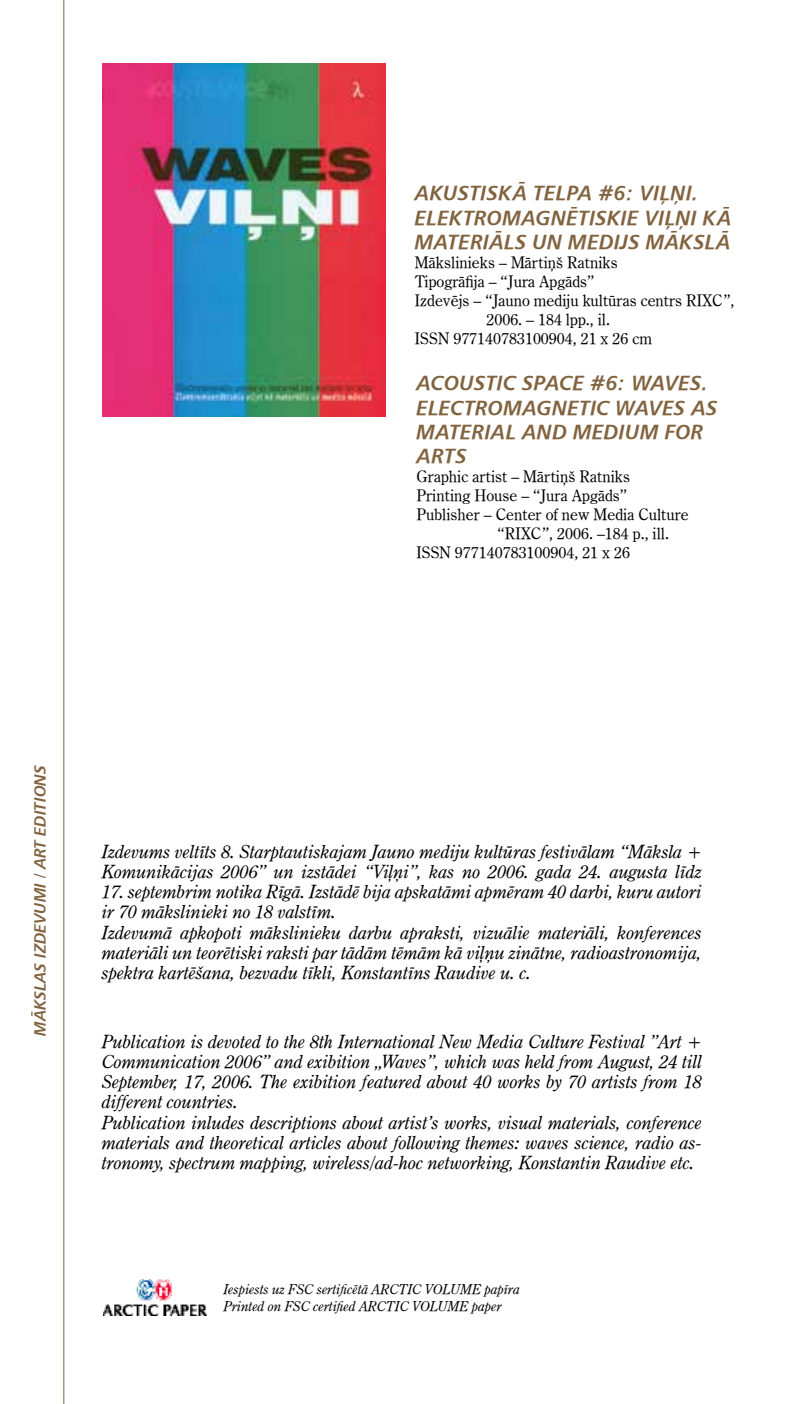
<style>
.page{position:relative;width:798px;height:1404px;background:#fff}
.page>*{position:absolute;margin:0;border:0;box-sizing:border-box;transform-origin:0 0}
.t1{font:20.25px/24.3px "Humanist 777 TL Bold Italic B";letter-spacing:.015em;color:#81633f}
.t2{font:italic 18px/20.2px "Century Oldstyle TL";color:#000}
.t3{font:15.75px "Century Oldstyle TL";color:#000}
.t4{font:15.75px "Humanist 777 TL Bold Italic B";color:#81633f}
.t5{font:italic 13.5px/16.9px "Century Oldstyle TL";color:#000}
</style>
<div class="page">
<hr style="left:63px;top:0;width:1px;height:1403px;background:#81633f">
<img style="left:104px;top:1279px;width:103px;height:36px">
<img style="left:102px;top:64px;width:283px;height:353px">
<p class="t1" style="left:415px;top:180px;width:318px">AKUSTISKĀ TELPA #6: VIĻŅI.<br>ELEKTROMAGNĒTISKIE VIĻŅI KĀ<br>MATERIĀLS UN MEDIJS MĀKSLĀ</p>
<p class="t3" style="left:415px;top:252px;width:204px">Mākslinieks – Mārtiņš Ratniks</p>
<p class="t3" style="left:415px;top:271px;width:181px">Tipogrāfija – “Jura Apgāds”</p>
<p class="t3" style="left:415px;top:290px;width:321px">Izdevējs – “Jauno mediju kultūras centrs RIXC”,</p>
<p class="t3" style="left:486px;top:309px;width:125px">2006. – 184 lpp., il.</p>
<p class="t3" style="left:415px;top:328px;width:238px">ISSN 977140783100904, 21 x 26 cm</p>
<p class="t1" style="left:416px;top:370px;width:302px">ACOUSTIC SPACE #6: WAVES.<br>ELECTROMAGNETIC WAVES AS<br>MATERIAL AND MEDIUM FOR<br>ARTS</p>
<p class="t3" style="left:416px;top:466px;width:215px">Graphic artist – Mārtiņš Ratniks</p>
<p class="t3" style="left:416px;top:485px;width:212px">Printing House – “Jura Apgāds”</p>
<p class="t3" style="left:416px;top:504px;width:273px">Publisher – Center of new Media Culture</p>
<p class="t3" style="left:497px;top:523px;width:173px">“RIXC”, 2006. –184 p., ill.</p>
<p class="t3" style="left:416px;top:542px;width:215px">ISSN 977140783100904, 21 x 26</p>
<p class="t4" style="left:30px;top:1035px;width:272px;rotate:-90deg">MĀKSLAS IZDEVUMI / ART EDITIONS</p>
<p class="t2" style="left:102px;top:840px;width:601px">Izdevums veltīts 8. Starptautiskajam Jauno mediju kultūras festivālam “Māksla +<br>Komunikācijas 2006” un izstādei “Viļņi”, kas no 2006. gada 24. augusta līdz</p>
<p class="t2" style="left:102px;top:881px;width:601px">17. septembrim notika Rīgā. Izstādē bija apskatāmi apmēram 40 darbi, kuru autori ir 70 mākslinieki no 18 valstīm.<br>Izdevumā apkopoti mākslinieku darbu apraksti, vizuālie materiāli, konferences materiāli un teorētiski raksti par tādām tēmām kā viļņu zinātne, radioastronomija, spektra kartēšana, bezvadu tīkli, Konstantīns Raudive u. c.</p>
<p class="t2" style="left:102px;top:1030px;width:601px">Publication is devoted to the 8th International New Media Culture Festival ”Art + Communication 2006” and exibition „Waves”, which was held from August, 24 till September, 17, 2006. The exibition featured about 40 works by 70 artists from 18 different countries.<br>Publication inludes descriptions about artist’s works, visual materials, conference materials and theoretical articles about following themes: waves science, radio as&shy;tronomy, spectrum mapping, wireless/ad-hoc networking, Konstantin Raudive etc.</p>
<p class="t5" style="left:224px;top:1280px;width:298px">Iespiests uz FSC sertificētā ARCTIC VOLUME papīra<br>Printed on FSC certified ARCTIC VOLUME paper</p>
</div>
